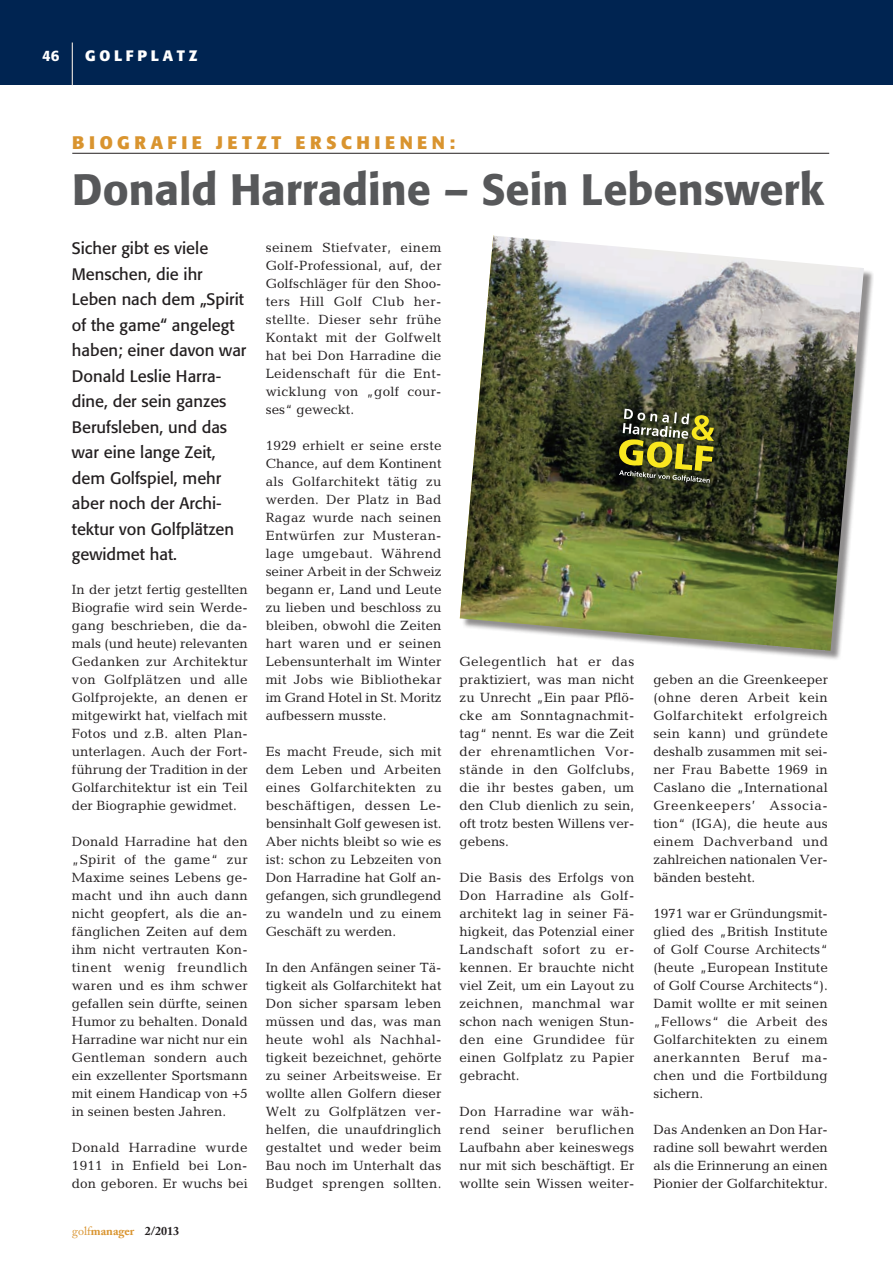
<style>
.page{position:relative;width:893px;height:1263px;background:#fff}
.page>*{position:absolute;margin:0;border:0;box-sizing:border-box;transform-origin:0 0}
.t1{font:500 43.5px "Formata";color:#57585a}
.t2{font:700 18px "Formata";letter-spacing:.25em;color:#d9942f}
.t3{font:16.5px/25.5px "Formata";color:#231f20}
.t4{font:700 15px "Formata";letter-spacing:.25em;color:#fff}
.t5{font:500 15px "Formata";color:#fff}
.t6{font:13.5px/18px "Candida";letter-spacing:.005em;color:#231f20;text-align:justify}
.t7{font:700 12px "Adobe Caslon Pro";color:#d9942f}
.s1{font-weight:400}
.s2{color:#231f20}
</style>
<div class="page">
<div style="left:0;top:0;width:893px;height:85px;background:#002451"></div>
<hr style="left:72px;top:43px;width:1px;height:42px;background:#fff">
<hr style="left:72px;top:153px;width:757px;height:1px;background:#231f20">
<div style="left:462px;top:237px;width:412px;height:424px;background:#231f20;opacity:.5"></div>
<img style="left:460px;top:236px;width:404px;height:415px">
<svg style="left:460px;top:236px;width:34px;height:382px"></svg>
<svg style="left:618px;top:409px;width:96px;height:74px;background:#6d6c31"></svg>
<p class="t5" style="left:42px;top:46px;width:19px">46</p>
<p class="t4" style="left:85px;top:46px;width:114px">GOLFPLATZ</p>
<h2 class="t2" style="left:72px;top:131px;width:62px">BIOGRA</h2>
<h2 class="t2" style="left:168px;top:131px;width:289px">FIE JETZT ERS CHIENEN:</h2>
<h1 class="t1" style="left:72px;top:163px;width:753px">Donald Harradine – Sein Lebenswerk</h1>
<p class="t3" style="left:72px;top:235px;width:176px">Sicher gibt es viele<br>Menschen, die ihr<br>Leben nach dem „Spirit of the game“ angelegt haben; einer davon war<br>Donald Leslie Harra&shy;dine, der sein ganzes<br>Berufsleben, und das war eine lange Zeit, dem Golfspiel, mehr aber noch der Archi&shy;tektur von Golfplätzen gewidmet hat.</p>
<p class="t6" style="left:72px;top:580px;width:177px">In der jetzt fertig gestellten Biografie wird sein Werde&shy;gang beschrieben, die da&shy;mals (und heute) relevanten Gedanken zur Architektur von Golfplätzen und alle Golfprojekte, an denen er mitgewirkt hat, vielfach mit Fotos und z.B. alten Plan&shy;unterlagen. Auch der Fort&shy;führung der Tradition in der Golfarchitektur ist ein Teil der Biographie gewidmet.</p>
<p class="t6" style="left:72px;top:832px;width:177px">Donald Harradine hat den „Spirit of the game“ zur Maxime seines Lebens ge&shy;macht und ihn auch dann nicht geopfert, als die an&shy;fänglichen Zeiten auf dem ihm nicht vertrauten Kon&shy;tinent wenig freundlich waren und es ihm schwer gefallen sein dürfte, seinen Humor zu behalten. Donald Harradine war nicht nur ein Gentleman sondern auch ein exzellenter Sportsmann mit einem Handicap von +5 in seinen besten Jahren.</p>
<p class="t6" style="left:72px;top:1138px;width:177px">Donald Harradine wurde 1911 in Enfield bei Lon&shy;don geboren. Er wuchs bei</p>
<p class="t6" style="left:266px;top:238px;width:177px">seinem Stiefvater, einem Golf-Professional, auf, der Golfschläger für den Shoo&shy;ters Hill Golf Club her&shy;stellte. Dieser sehr frühe Kontakt mit der Golfwelt hat bei Don Harradine die Leidenschaft für die Ent&shy;wicklung von „golf cour&shy;ses“ geweckt.</p>
<p class="t6" style="left:266px;top:436px;width:177px">1929 erhielt er seine erste Chance, auf dem Kontinent als Golfarchitekt tätig zu werden. Der Platz in Bad Ragaz wurde nach seinen Entwürfen zur Musteran&shy;lage umgebaut. Während seiner Arbeit in der Schweiz begann er, Land und Leute zu lieben und beschloss zu bleiben, obwohl die Zeiten hart waren und er seinen Lebensunterhalt im Winter mit Jobs wie Bibliothekar im Grand Hotel in St. Moritz aufbessern musste.</p>
<p class="t6" style="left:266px;top:742px;width:177px">Es macht Freude, sich mit dem Leben und Arbeiten eines Golfarchitekten zu beschäftigen, dessen Le&shy;bensinhalt Golf gewesen ist.<br>Aber nichts bleibt so wie es ist: schon zu Lebzeiten von Don Harradine hat Golf an&shy;gefangen, sich grundlegend zu wandeln und zu einem Geschäft zu werden.</p>
<p class="t6" style="left:266px;top:958px;width:177px">In den Anfängen seiner Tä&shy;tigkeit als Golfarchitekt hat Don sicher sparsam leben müssen und das, was man heute wohl als Nachhal&shy;tigkeit bezeichnet, gehörte zu seiner Arbeitsweise. Er wollte allen Golfern dieser Welt zu Golfplätzen ver&shy;helfen, die unaufdringlich gestaltet und weder beim Bau noch im Unterhalt das Budget sprengen sollten.</p>
<p class="t6" style="left:459px;top:652px;width:176px">Gelegentlich hat er das praktiziert, was man nicht zu Unrecht „Ein paar Pflö&shy;cke am Sonntagnachmit&shy;tag“ nennt. Es war die Zeit der ehrenamtlichen Vor&shy;stände in den Golfclubs, die ihr bestes gaben, um den Club dienlich zu sein, oft trotz besten Willens ver&shy;gebens.</p>
<p class="t6" style="left:459px;top:868px;width:176px">Die Basis des Erfolgs von Don Harradine als Golf&shy;architekt lag in seiner Fä&shy;higkeit, das Potenzial einer Landschaft sofort zu er&shy;kennen. Er brauchte nicht viel Zeit, um ein Layout zu zeichnen, manchmal war schon nach wenigen Stun&shy;den eine Grundidee für einen Golfplatz zu Papier gebracht.</p>
<p class="t6" style="left:459px;top:1102px;width:176px">Don Harradine war wäh&shy;rend seiner beruflichen Laufbahn aber keineswegs nur mit sich beschäftigt. Er wollte sein Wissen weiter-</p>
<p class="t6" style="left:653px;top:670px;width:176px">geben an die Greenkeeper (ohne deren Arbeit kein Golfarchitekt erfolgreich sein kann) und gründete deshalb zusammen mit sei&shy;ner Frau Babette 1969 in Caslano die „International Greenkeepers’ Associa&shy;tion“ (IGA), die heute aus einem Dachverband und zahlreichen nationalen Ver&shy;bänden besteht.</p>
<p class="t6" style="left:653px;top:904px;width:176px">1971 war er Gründungsmit&shy;glied des „British Institute of Golf Course Architects“ (heute „European Institute of Golf Course Architects“).<br>Damit wollte er mit seinen „Fellows“ die Arbeit des Golfarchitekten zu einem anerkannten Beruf ma&shy;chen und die Fortbildung sichern.</p>
<p class="t6" style="left:653px;top:1120px;width:176px">Das Andenken an Don Har&shy;radine soll bewahrt werden als die Erinnerung an einen Pionier der Golfarchitektur.</p>
<p class="t7" style="left:72px;top:1224px;width:109px"><span class="s1">golf</span>manager <span class="s2">2/2013</span></p>
</div>
